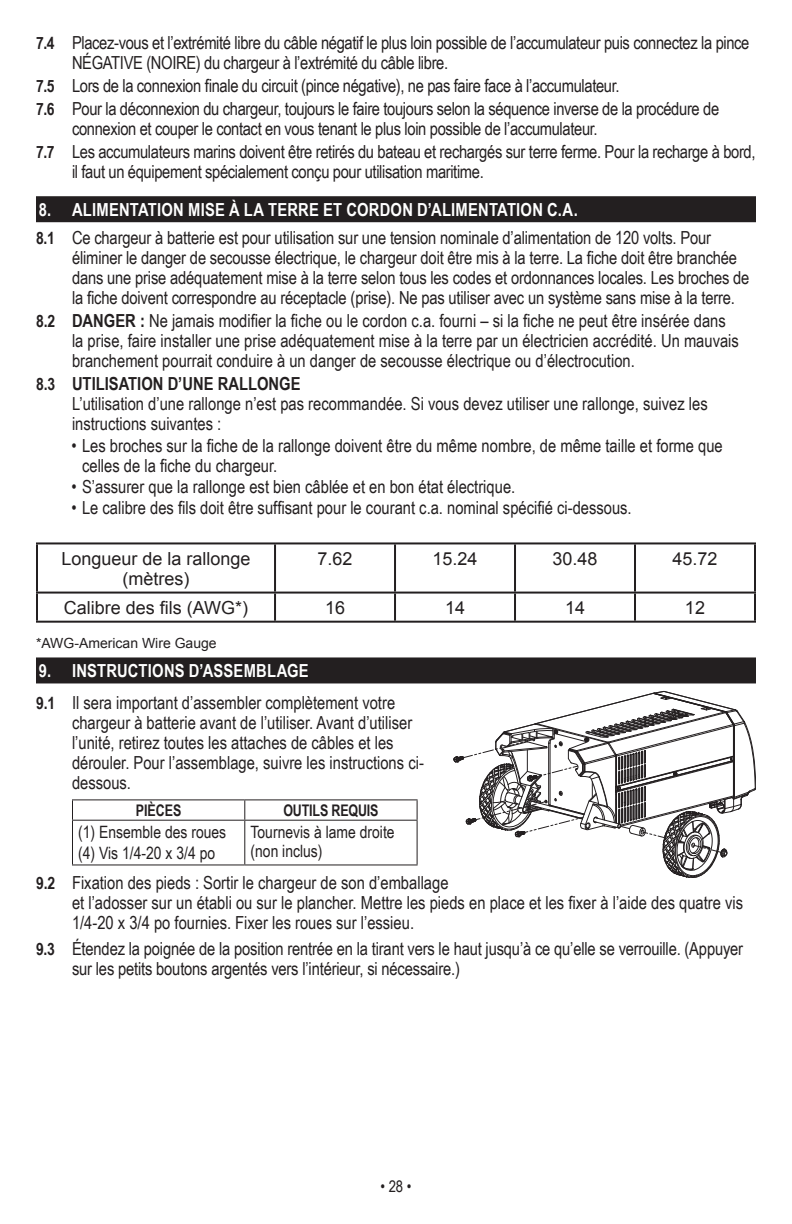
<style>
.page{position:relative;width:792px;height:1224px;background:#fff}
.page>*{position:absolute;margin:0;border:0;box-sizing:border-box;transform-origin:0 0}
.No_bullet_copy{font:18px/20px "Arial Narrow";letter-spacing:-.01em;color:#231f20}
.t1{font:700 18px "Arial Narrow";letter-spacing:.01em;color:#fff}
.t2{font:18px/20px "Arial";color:#231f20;text-align:center}
.t3{font:700 18px "Arial Narrow";color:#231f20}
.Table_Body_Text{font:17px "Arial Narrow";color:#231f20}
.Table_Header{font:700 16px "Arial Narrow";letter-spacing:-.01em;color:#231f20;scale:.95 1}
.t4{font:16px "Arial Narrow";color:#231f20}
.t5{font:14px "Arial";color:#231f20}
.s1{font-weight:700;font-size:17px}
.s2{font-weight:700}
.s3{font-size:17px}
</style>
<div class="page">
<div style="left:36px;top:196px;width:720px;height:26px;background:#231f20"></div>
<div style="left:36px;top:657px;width:720px;height:26px;background:#231f20"></div>
<hr style="left:36px;top:542px;width:239px;height:2px;background:#231f20">
<hr style="left:36px;top:544px;width:2px;height:48px;background:#231f20">
<hr style="left:275px;top:542px;width:120px;height:2px;background:#231f20">
<hr style="left:274px;top:544px;width:2px;height:48px;background:#231f20">
<hr style="left:395px;top:542px;width:120px;height:2px;background:#231f20">
<hr style="left:394px;top:544px;width:2px;height:48px;background:#231f20">
<hr style="left:515px;top:542px;width:120px;height:2px;background:#231f20">
<hr style="left:514px;top:544px;width:2px;height:48px;background:#231f20">
<hr style="left:635px;top:542px;width:121px;height:2px;background:#231f20">
<hr style="left:634px;top:544px;width:2px;height:48px;background:#231f20">
<hr style="left:754px;top:544px;width:2px;height:48px;background:#231f20">
<hr style="left:36px;top:592px;width:239px;height:2px;background:#231f20">
<hr style="left:36px;top:594px;width:2px;height:27px;background:#231f20">
<hr style="left:275px;top:592px;width:120px;height:2px;background:#231f20">
<hr style="left:274px;top:594px;width:2px;height:27px;background:#231f20">
<hr style="left:395px;top:592px;width:120px;height:2px;background:#231f20">
<hr style="left:394px;top:594px;width:2px;height:27px;background:#231f20">
<hr style="left:515px;top:592px;width:120px;height:2px;background:#231f20">
<hr style="left:514px;top:594px;width:2px;height:27px;background:#231f20">
<hr style="left:635px;top:592px;width:121px;height:2px;background:#231f20">
<hr style="left:634px;top:594px;width:2px;height:27px;background:#231f20">
<hr style="left:754px;top:594px;width:2px;height:27px;background:#231f20">
<hr style="left:36px;top:621px;width:239px;height:2px;background:#231f20">
<hr style="left:275px;top:621px;width:120px;height:2px;background:#231f20">
<hr style="left:395px;top:621px;width:120px;height:2px;background:#231f20">
<hr style="left:515px;top:621px;width:120px;height:2px;background:#231f20">
<hr style="left:635px;top:621px;width:121px;height:2px;background:#231f20">
<hr style="left:72px;top:821px;width:1px;height:43px;background:#231f20">
<hr style="left:417px;top:821px;width:1px;height:43px;background:#231f20">
<hr style="left:245px;top:864px;width:173px;height:1px;background:#231f20">
<hr style="left:244px;top:821px;width:1px;height:43px;background:#231f20">
<hr style="left:72px;top:864px;width:173px;height:1px;background:#231f20">
<hr style="left:72px;top:799px;width:173px;height:1px;background:#231f20">
<svg style="left:72px;top:800px;width:1px;height:20px"></svg>
<hr style="left:245px;top:799px;width:173px;height:1px;background:#231f20">
<svg style="left:244px;top:800px;width:1px;height:20px"></svg>
<svg style="left:417px;top:800px;width:1px;height:20px"></svg>
<hr style="left:72px;top:820px;width:173px;height:1px;background:#231f20">
<hr style="left:245px;top:820px;width:173px;height:1px;background:#231f20">
<svg style="left:453px;top:691px;width:303px;height:187px"></svg>
<p class="No_bullet_copy" style="left:72px;top:32px;width:679px;text-indent:-36px"><span class="s1">7.4</span> Placez-vous et l’extrémité libre du câble négatif le plus loin possible de l’accumulateur puis connectez la pince<br>NÉGATIVE (NOIRE) du chargeur à l’extrémité du câble libre.</p>
<p class="No_bullet_copy" style="left:36px;top:75px;width:585px"><span class="s1">7.5</span> Lors de la connexion finale du circuit (pince négative), ne pas faire face à l’accumulateur.</p>
<p class="No_bullet_copy" style="left:72px;top:98px;width:649px;text-indent:-36px"><span class="s1">7.6</span> Pour la déconnexion du chargeur, toujours le faire toujours selon la séquence inverse de la procédure de connexion et couper le contact en vous tenant le plus loin possible de l’accumulateur.</p>
<p class="No_bullet_copy" style="left:72px;top:141px;width:685px;text-indent:-36px"><span class="s1">7.7</span> Les accumulateurs marins doivent être retirés du bateau et rechargés sur terre ferme. Pour la recharge à bord, il faut un équipement spécialement conçu pour utilisation maritime.</p>
<p class="t1" style="left:39px;top:196px;width:541px">8. ALIMENTATION MISE À LA TERRE ET CORDON D’ALIMENTATION C.A.</p>
<p class="No_bullet_copy" style="left:72px;top:227px;width:679px;text-indent:-36px"><span class="s1">8.1</span> Ce chargeur à batterie est pour utilisation sur une tension nominale d’alimentation de 120 volts. Pour éliminer le danger de secousse électrique, le chargeur doit être mis à la terre. La fiche doit être branchée dans une prise adéquatement mise à la terre selon tous les codes et ordonnances locales. Les broches de la fiche doivent correspondre au réceptacle (prise). Ne pas utiliser avec un système sans mise à la terre.</p>
<p class="No_bullet_copy" style="left:72px;top:310px;width:668px;text-indent:-36px"><span class="s1">8.2</span> <span class="s2">DANGER :</span> Ne jamais modifier la fiche ou le cordon c.a. fourni – si la fiche ne peut être insérée dans la prise, faire installer une prise adéquatement mise à la terre par un électricien accrédité. Un mauvais branchement pourrait conduire à un danger de secousse électrique ou d’électrocution.</p>
<p class="t3" style="left:36px;top:370px;width:266px"><span class="s3">8.3</span> UTILISATION D’UNE RALLONGE</p>
<p class="No_bullet_copy" style="left:72px;top:393px;width:637px">L’utilisation d’une rallonge n’est pas recommandée. Si vous devez utiliser une rallonge, suivez les instructions suivantes :</p>
<p class="No_bullet_copy" style="left:82px;top:435px;width:642px;text-indent:-10px">• Les broches sur la fiche de la rallonge doivent être du même nombre, de même taille et forme que celles de la fiche du chargeur.</p>
<p class="No_bullet_copy" style="left:72px;top:476px;width:445px">• S’assurer que la rallonge est bien câblée et en bon état électrique.</p>
<p class="No_bullet_copy" style="left:72px;top:497px;width:562px">• Le calibre des fils doit être suffisant pour le courant c.a. nominal spécifié ci-dessous.</p>
<p class="t2" style="left:61px;top:548px;width:191px">Longueur de la rallonge (mètres)</p>
<p class="t2" style="left:318px;top:548px;width:37px">7.62</p>
<p class="t2" style="left:433px;top:548px;width:47px">15.24</p>
<p class="t2" style="left:552px;top:548px;width:47px">30.48</p>
<p class="t2" style="left:672px;top:548px;width:47px">45.72</p>
<p class="t2" style="left:64px;top:598px;width:186px">Calibre des fils (AWG*)</p>
<p class="t2" style="left:325px;top:598px;width:22px">16</p>
<p class="t2" style="left:445px;top:598px;width:22px">14</p>
<p class="t2" style="left:565px;top:598px;width:22px">14</p>
<p class="t2" style="left:685px;top:598px;width:22px">12</p>
<p class="t5" style="left:36px;top:634px;width:182px">*AWG-American Wire Gauge</p>
<p class="t1" style="left:39px;top:657px;width:271px">9. INSTRUCTIONS D’ASSEMBLAGE</p>
<p class="No_bullet_copy" style="left:72px;top:692px;width:353px;text-indent:-36px"><span class="s1">9.1</span> Il sera important d’assembler complètement votre chargeur à batterie avant de l’utiliser. Avant d’utiliser l’unité, retirez toutes les attaches de câbles et les dérouler. Pour l’assemblage, suivre les instructions ci&shy;dessous.</p>
<p class="Table_Header" style="left:136px;top:798px;width:50px">PIÈCES</p>
<p class="Table_Header" style="left:283px;top:798px;width:102px">OUTILS REQUIS</p>
<p class="Table_Body_Text" style="left:78px;top:820px;width:149px">(1) Ensemble des roues</p>
<p class="Table_Body_Text" style="left:78px;top:841px;width:138px">(4) Vis 1/4-20 x 3/4 po</p>
<p class="Table_Body_Text" style="left:251px;top:820px;width:146px">Tournevis à lame droite</p>
<p class="Table_Body_Text" style="left:251px;top:838px;width:74px">(non inclus)</p>
<p class="No_bullet_copy" style="left:72px;top:872px;width:673px;text-indent:-36px"><span class="s1">9.2</span> Fixation des pieds : Sortir le chargeur de son d’emballage<br>et l’adosser sur un établi ou sur le plancher. Mettre les pieds en place et les fixer à l’aide des quatre vis<br>1/4-20 x 3/4 po fournies. Fixer les roues sur l’essieu.</p>
<p class="No_bullet_copy" style="left:72px;top:938px;width:673px;text-indent:-36px"><span class="s1">9.3</span> Étendez la poignée de la position rentrée en la tirant vers le haut jusqu’à ce qu’elle se verrouille. (Appuyer sur les petits boutons argentés vers l’intérieur, si nécessaire.)</p>
<p class="t4" style="left:380px;top:1175px;width:33px">• 28 •</p>
</div>
